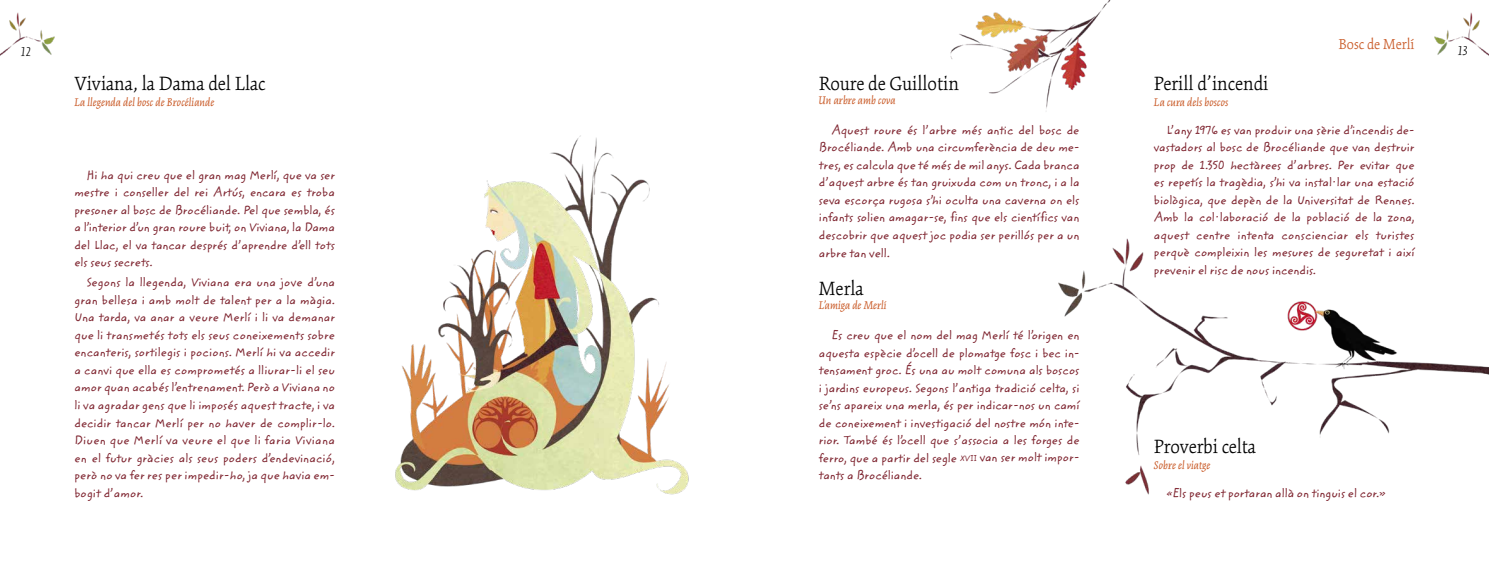
<style>
.page{position:relative;width:1489px;height:571px;background:#fff}
.page>*{position:absolute;margin:0;border:0;box-sizing:border-box;transform-origin:0 0}
.t1{font:300 21px "Kinesis Std";color:#000}
.t2{font:300 15.75px "Kinesis Std";color:#c95a27}
.t3{font:italic 300 14px "Kinesis Std";color:#000}
.t4{font:12.25px/17.5px "Zemke Hand ITC Std";color:#7f2530;text-align:justify}
.t5{font:italic 12.25px "Kinesis Std";color:#c95a27}
.s1{font-size:8.58px}
</style>
<div class="page">
<img style="left:1434px;top:12px;width:54px;height:43px">
<img style="left:0;top:12px;width:55px;height:44px">
<img style="left:1058px;top:238px;width:430px;height:257px">
<img style="left:395px;top:135px;width:294px;height:360px">
<img style="left:950px;top:0;width:161px;height:112px">
<p class="t2" style="left:1338px;top:35px;width:77px">Bosc de Merlí</p>
<p class="t3" style="left:21px;top:44px;width:12px">12</p>
<p class="t3" style="left:1457px;top:43px;width:12px">13</p>
<h1 class="t1" style="left:819px;top:71px;width:141px">Roure de Guillotin</h1>
<p class="t5" style="left:819px;top:93px;width:78px">Un arbre amb cova</p>
<h1 class="t1" style="left:74px;top:71px;width:193px">Viviana, la Dama del Llac</h1>
<p class="t5" style="left:74px;top:96px;width:141px">La llegenda del bosc de Brocéliande</p>
<h1 class="t1" style="left:1153px;top:71px;width:116px">Perill d’incendi</h1>
<p class="t5" style="left:1153px;top:96px;width:76px">La cura dels boscos</p>
<p class="t4" style="left:74px;top:166px;width:262px;text-indent:12px">Hi ha qui creu que el gran mag Merlí, que va ser mestre i conseller del rei Artús, encara es troba presoner al bosc de Brocéliande. Pel que sembla, és a l’interior d’un gran roure buit, on Viviana, la Dama del Llac, el va tancar després d’aprendre d’ell tots els seus secrets.</p>
<p class="t4" style="left:74px;top:274px;width:262px;text-indent:12px">Segons la llegenda, Viviana era una jove d’una gran bellesa i amb molt de talent per a la màgia.<br>Una tarda, va anar a veure Merlí i li va demanar que li transmetés tots els seus coneixements sobre encanteris, sortilegis i pocions. Merlí hi va accedir a canvi que ella es comprometés a lliurar-li el seu amor quan acabés l’entrenament. Però a Viviana no li va agradar gens que li imposés aquest tracte, i va decidir tancar Merlí per no haver de complir-lo.<br>Diuen que Merlí va veure el que li faria Viviana en el futur gràcies als seus poders d’endevinació, però no va fer res per impedir-ho, ja que havia em&shy;bogit d’amor.</p>
<p class="t4" style="left:819px;top:122px;width:262px;text-indent:12px">Aquest roure és l’arbre més antic del bosc de Brocéliande. Amb una circumferència de deu me&shy;tres, es calcula que té més de mil anys. Cada branca d’aquest arbre és tan gruixuda com un tronc, i a la seva escorça rugosa s’hi oculta una caverna on els infants solien amagar-se, fins que els científics van descobrir que aquest joc podia ser perillós per a un arbre tan vell.</p>
<h1 class="t1" style="left:819px;top:276px;width:46px">Merla</h1>
<p class="t5" style="left:819px;top:298px;width:69px">L’amiga de Merlí</p>
<p class="t4" style="left:818px;top:327px;width:262px;text-indent:12px">Es creu que el nom del mag Merlí té l’origen en aquesta espècie d’ocell de plomatge fosc i bec in&shy;tensament groc. És una au molt comuna als boscos i jardins europeus. Segons l’antiga tradició celta, si se’ns apareix una merla, és per indicar-nos un camí de coneixement i investigació del nostre món inte&shy;rior. També és l’ocell que s’associa a les forges de ferro, que a partir del segle <span class="s1">xvii</span> van ser molt impor&shy;tants a Brocéliande.</p>
<p class="t4" style="left:1153px;top:121px;width:262px;text-indent:12px">L’any 1976 es van produir una sèrie d’incendis de&shy;vastadors al bosc de Brocéliande que van destruir prop de 1.350 hectàrees d’arbres. Per evitar que es repetís la tragèdia, s’hi va instal·lar una estació biològica, que depèn de la Universitat de Rennes.<br>Amb la col·laboració de la població de la zona, aquest centre intenta conscienciar els turistes perquè compleixin les mesures de seguretat i així prevenir el risc de nous incendis.</p>
<h1 class="t1" style="left:1153px;top:434px;width:103px">Proverbi celta</h1>
<p class="t5" style="left:1153px;top:458px;width:58px">Sobre el viatge</p>
<p class="t4" style="left:1166px;top:484px;width:221px">«Els peus et portaran allà on tinguis el cor.»</p>
</div>
